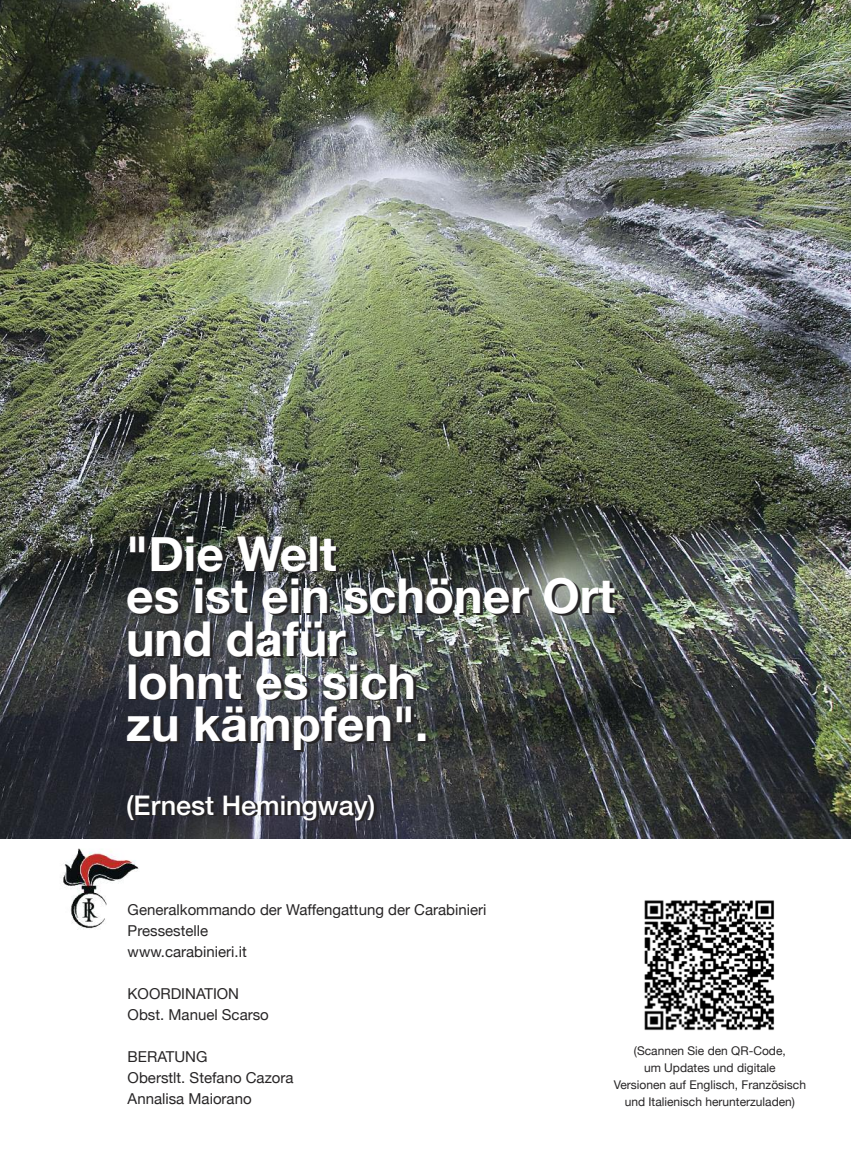
<style>
.page{position:relative;width:851px;height:1149px;background:#fff}
.page>*{position:absolute;margin:0;border:0;box-sizing:border-box;transform-origin:0 0}
.t1{font:700 48px/42.6px "Helvetica Neue";color:#fff}
.t2{font:500 27px "Helvetica Neue";color:#fff}
.t3{font:15px/21px "Helvetica Neue";color:#272526}
.t4{font:12px/16.8px "Helvetica Neue";color:#272526;text-align:center}
</style>
<div class="page">
<img style="left:63px;top:848px;width:76px;height:81px">
<img style="left:0;top:0;width:850px;height:838px">
<img style="left:644px;top:900px;width:131px;height:131px">
<h1 class="t1" style="left:126px;top:531px;width:490px">"Die Welt<br>es ist ein schöner Ort und dafür<br>lohnt es sich<br>zu kämpfen".</h1>
<h2 class="t2" style="left:126px;top:788px;width:251px">(Ernest Hemingway)</h2>
<p class="t3" style="left:128px;top:898px;width:360px">Generalkommando der Waffengattung der Carabinieri<br>Pressestelle<br>www.carabinieri.it</p>
<p class="t3" style="left:128px;top:982px;width:143px">KOORDINATION<br>Obst. Manuel Scarso</p>
<p class="t3" style="left:128px;top:1045px;width:167px">BERATUNG<br>Oberstlt. Stefano Cazora<br>Annalisa Maiorano</p>
<p class="t4" style="left:613px;top:1042px;width:194px">(Scannen Sie den QR-Code,<br>um Updates und digitale<br>Versionen auf Englisch, Französisch und Italienisch herunterzuladen)</p>
</div>
